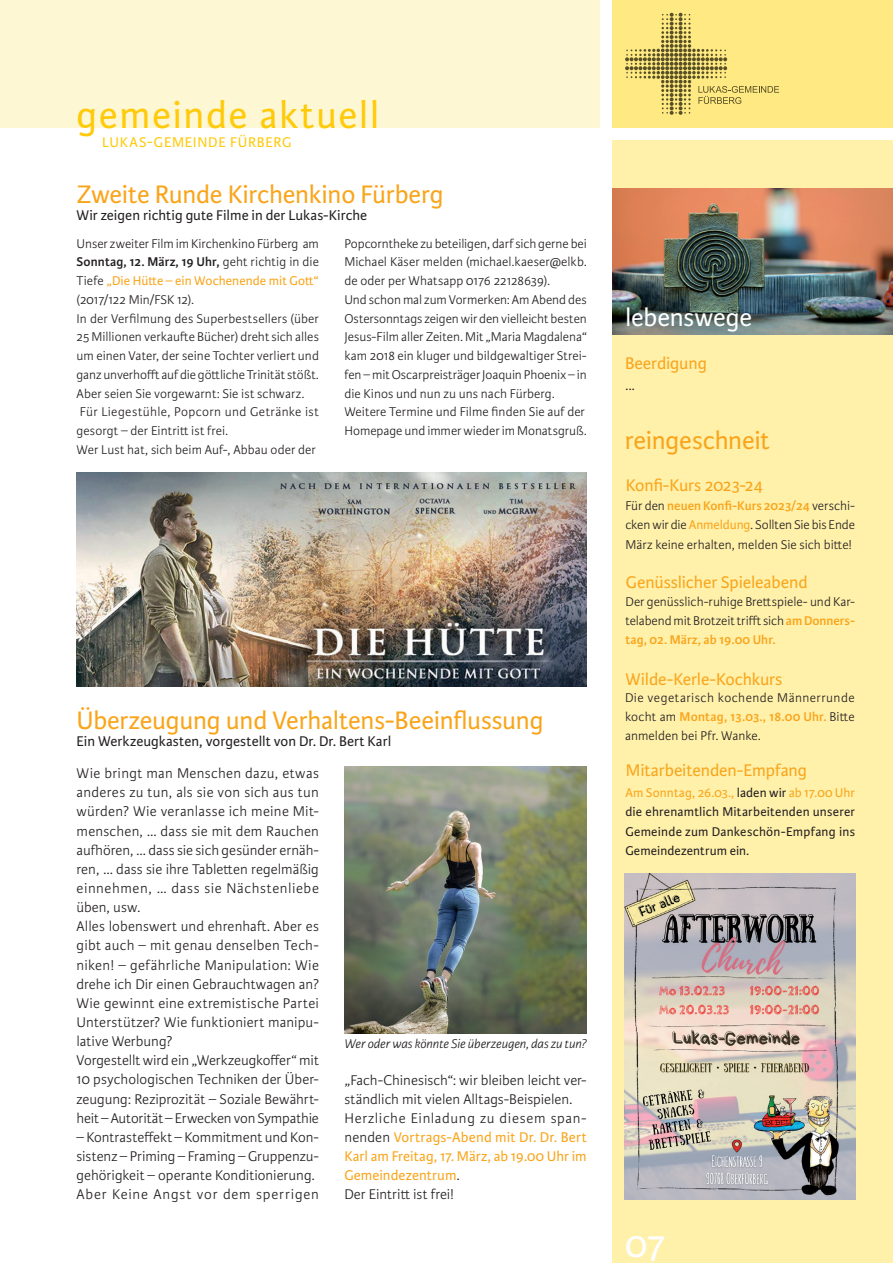
<style>
.page{position:relative;width:893px;height:1263px;background:#fff}
.page>*{position:absolute;margin:0;border:0;box-sizing:border-box;transform-origin:0 0}
.t1{font:40.5px "Karmina Sans";letter-spacing:.04em;color:#feca0a}
.t2{font:40.5px "Karmina Sans";color:#fff}
.t3{font:27px "Karmina Sans";letter-spacing:-.005em;color:#f9a51b}
.t4{font:27px "Karmina Sans";letter-spacing:-.005em;color:#fff}
.t5{font:18px "Karmina Sans";letter-spacing:-.005em;color:#f9a51b}
.t6{font:300 15px/19.2px "Karmina Sans";letter-spacing:.01em;color:#231f20}
.t7{font:15px "Karmina Sans";letter-spacing:.005em;color:#231f20}
.t8{font:15px "Karmina Sans";letter-spacing:.05em;color:#feca0a}
.t9{font:300 13.5px/18.8px "Karmina Sans";color:#231f20;text-align:justify}
.t10{font:13.5px/19.2px "Karmina Sans";letter-spacing:.015em;color:#231f20;text-align:justify}
.t11{font:italic 300 13.5px "Karmina Sans";color:#231f20}
.s1{font-weight:600}
.s2{font-weight:400;color:#f9a51b}
.s3{font-weight:600;color:#f9a51b}
.s4{color:#f9a51b}
</style>
<div class="page">
<div style="left:612px;top:0;width:281px;height:128px;background:#ffe982"></div>
<div style="left:0;top:0;width:600px;height:128px;background:#fef7d4"></div>
<div style="left:612px;top:140px;width:281px;height:1123px;background:#fff0aa"></div>
<svg style="left:625px;top:13px;width:154px;height:102px"></svg>
<img style="left:612px;top:188px;width:281px;height:147px">
<img style="left:625px;top:873px;width:230px;height:326px">
<img style="left:77px;top:472px;width:510px;height:214px">
<img style="left:344px;top:767px;width:243px;height:266px">
<h1 class="t1" style="left:77px;top:92px;width:304px">gemeinde aktuell</h1>
<p class="t8" style="left:102px;top:133px;width:191px">LUKAS-GEMEINDE FÜRBERG</p>
<h2 class="t3" style="left:77px;top:179px;width:368px">Zweite Runde Kirchenkino Fürberg</h2>
<p class="t7" style="left:77px;top:206px;width:292px">Wir zeigen richtig gute Filme in der Lukas-Kirche</p>
<p class="t9" style="left:77px;top:234px;width:244px;text-align:left">Unser zweiter Film im Kirchenkino Fürberg am <span class="s1">Sonntag, 12. März, 19 Uhr,</span> geht richtig in die Tiefe <span class="s2">„Die Hütte – ein Wochenende mit Gott“ </span>(2017/122 Min/FSK 12).<br>In der Verfilmung des Superbestsellers (über 25 Millionen verkaufte Bücher) dreht sich alles um einen Vater, der seine Tochter verliert und ganz unverhofft auf die göttliche Trinität stößt.<br>Aber seien Sie vorgewarnt: Sie ist schwarz.<br>Für Liegestühle, Popcorn und Getränke ist gesorgt – der Eintritt ist frei.<br>Wer Lust hat, sich beim Auf-, Abbau oder der</p>
<p class="t9" style="left:344px;top:234px;width:244px;text-align:left">Popcorntheke zu beteiligen, darf sich gerne bei Michael Käser melden (michael.kaeser@elkb. de oder per Whatsapp 0176 22128639).<br>Und schon mal zum Vormerken: Am Abend des Ostersonntags zeigen wir den vielleicht besten Jesus-Film aller Zeiten. Mit „Maria Magdalena“ kam 2018 ein kluger und bildgewaltiger Strei&shy;fen – mit Oscarpreisträger Joaquin Phoenix – in die Kinos und nun zu uns nach Fürberg.<br>Weitere Termine und Filme finden Sie auf der Homepage und immer wieder im Monatsgruß.</p>
<h2 class="t3" style="left:77px;top:705px;width:468px">Überzeugung und Verhaltens-Beeinflussung</h2>
<p class="t7" style="left:77px;top:733px;width:316px">Ein Werkzeugkasten, vorgestellt von Dr. Dr. Bert Karl</p>
<p class="t6" style="left:77px;top:764px;width:244px">Wie bringt man Menschen dazu, etwas anderes zu tun, als sie von sich aus tun würden? Wie veranlasse ich meine Mit&shy;menschen, … dass sie mit dem Rauchen aufhören, … dass sie sich gesünder ernäh&shy;ren, … dass sie ihre Tabletten regelmäßig einnehmen, … dass sie Nächstenliebe üben, usw.<br>Alles lobenswert und ehrenhaft. Aber es gibt auch – mit genau denselben Tech&shy;niken! – gefährliche Manipulation: Wie drehe ich Dir einen Gebrauchtwagen an?<br>Wie gewinnt eine extremistische Partei Unterstützer? Wie funktioniert manipu&shy;lative Werbung?<br>Vorgestellt wird ein „Werkzeugkoffer“ mit 10 psychologischen Techniken der Über&shy;zeugung: Reziprozität – Soziale Bewährt&shy;heit – Autorität – Erwecken von Sympathie</p>
<p class="t6" style="left:77px;top:1128px;width:244px">– Kontrasteffekt – Kommitment und Kon&shy;sistenz – Priming – Framing – Gruppenzu&shy;gehörigkeit – operante Konditionierung.<br>Aber Keine Angst vor dem sperrigen</p>
<p class="t11" style="left:344px;top:1036px;width:244px">Wer oder was könnte Sie überzeugen, das zu tun?</p>
<p class="t6" style="left:344px;top:1070px;width:244px">„Fach-Chinesisch“: wir bleiben leicht ver&shy;ständlich mit vielen Alltags-Beispielen.<br>Herzliche Einladung zu diesem span&shy;nenden <span class="s2">Vortrags-Abend mit Dr. Dr. Bert Karl am Freitag, 17. März, ab 19.00 Uhr im Gemeindezentrum</span>.<br>Der Eintritt ist frei!</p>
<h2 class="t4" style="left:625px;top:303px;width:128px">lebenswege</h2>
<h3 class="t5" style="left:625px;top:353px;width:83px">Beerdigung</h3>
<p class="t6" style="left:625px;top:376px;width:11px">...</p>
<h2 class="t3" style="left:625px;top:425px;width:146px">reingeschneit</h2>
<h3 class="t5" style="left:626px;top:475px;width:138px">Konfi-Kurs 2023-24</h3>
<p class="t9" style="left:625px;top:497px;width:231px;line-height:19.2px">Für den <span class="s3">neuen Konfi-Kurs 2023/24</span> verschi&shy;cken wir die <span class="s2">Anmeldung</span>. Sollten Sie bis Ende März keine erhalten, melden Sie sich bitte!</p>
<h3 class="t5" style="left:626px;top:572px;width:183px">Genüsslicher Spieleabend</h3>
<p class="t9" style="left:625px;top:592px;width:231px;line-height:19.2px">Der genüsslich-ruhige Brettspiele- und Kar&shy;telabend mit Brotzeit trifft sich <span class="s3">am Donners&shy;tag, 02. März, ab 19.00 Uhr.</span></p>
<h3 class="t5" style="left:626px;top:669px;width:158px">Wilde-Kerle-Kochkurs</h3>
<p class="t9" style="left:625px;top:688px;width:231px;line-height:19.2px">Die vegetarisch kochende Männerrunde kocht am <span class="s3">Montag, 13.03., 18.00 Uhr.</span> Bitte anmelden bei Pfr. Wanke.</p>
<h3 class="t5" style="left:626px;top:760px;width:183px">Mitarbeitenden-Empfang</h3>
<p class="t10" style="left:625px;top:784px;width:231px"><span class="s4">Am Sonntag, 26.03.,</span> laden wir <span class="s4">ab 17.00 Uhr </span>die ehrenamtlich Mitarbeitenden unserer Gemeinde zum Dankeschön-Empfang ins Gemeindezentrum ein.</p>
<h1 class="t2" style="left:625px;top:1221px;width:41px">07</h1>
</div>
